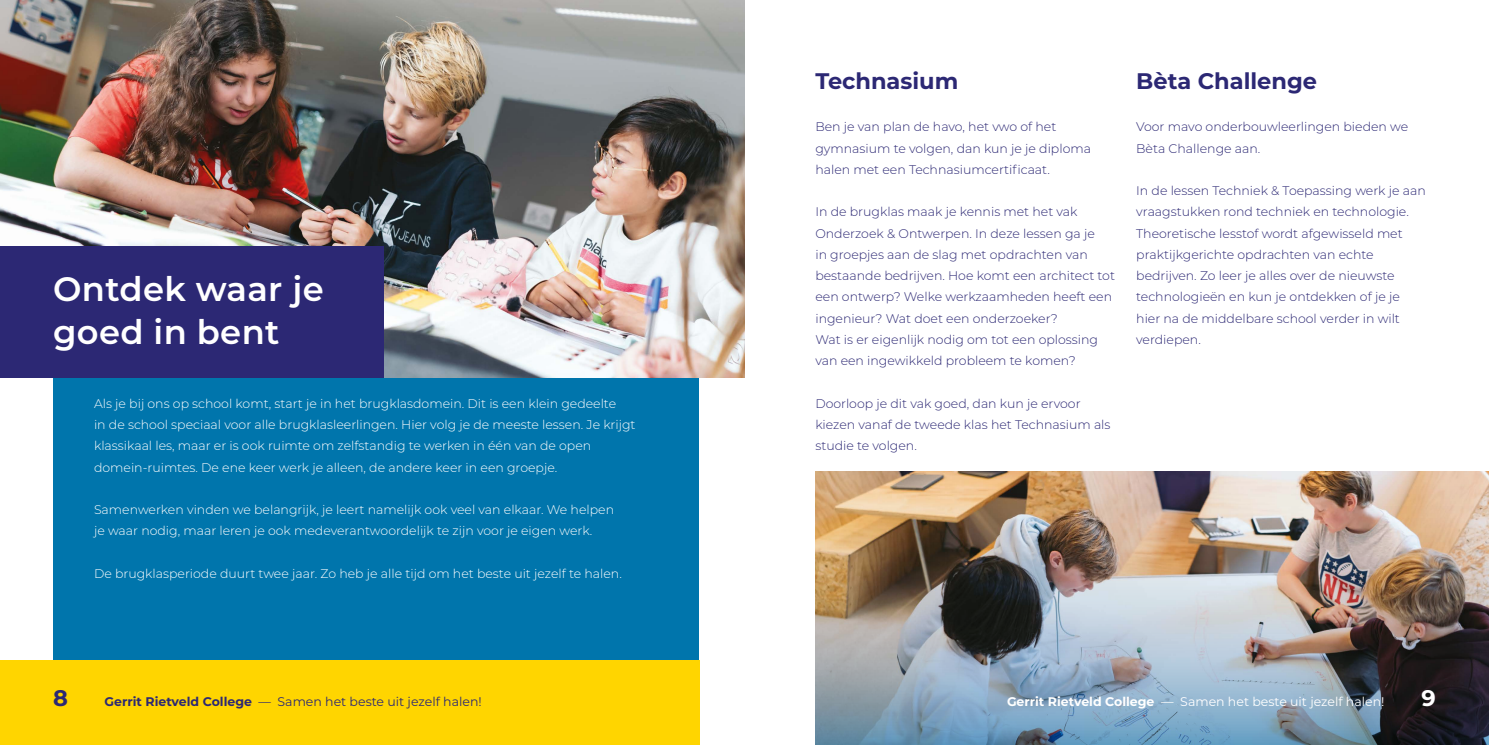
<style>
.page{position:relative;width:1489px;height:745px;background:#fff}
.page>*{position:absolute;margin:0;border:0;box-sizing:border-box;transform-origin:0 0}
.t1{font:600 33.75px/42.5px "Montserrat";letter-spacing:.01em;color:#fff}
.t2{font:700 22.5px "Montserrat";color:#2c2874}
.t3{font:700 22.5px "Montserrat";color:#fff}
.t4{font:300 12.5px/21.2px "Montserrat";color:#2c2874}
.t5{font:300 12.5px/21.2px "Montserrat";color:#fff}
.t6{font:12.5px "Montserrat";color:#2c2874}
.t7{font:12.5px "Montserrat";color:#fff}
.s1{font-weight:700}
</style>
<div class="page">
<img style="left:0;top:0;width:744px;height:378px">
<div style="left:53px;top:378px;width:646px;height:282px;background:#0075ac"></div>
<div style="left:0;top:246px;width:384px;height:132px;background:#2c2874"></div>
<img style="left:815px;top:471px;width:673px;height:14px">
<div style="left:0;top:660px;width:699px;height:84px;background:#ffd500"></div>
<img style="left:815px;top:485px;width:673px;height:259px">
<h1 class="t1" style="left:53px;top:266px;width:272px">Ontdek waar je goed in bent</h1>
<p class="t5" style="left:94px;top:392px;width:543px">Als je bij ons op school komt, start je in het brugklasdomein. Dit is een klein gedeelte<br>in de school speciaal voor alle brugklasleerlingen. Hier volg je de meeste lessen. Je krijgt klassikaal les, maar er is ook ruimte om zelfstandig te werken in één van de open domein-ruimtes. De ene keer werk je alleen, de andere keer in een groepje.</p>
<p class="t5" style="left:94px;top:498px;width:521px">Samenwerken vinden we belangrijk, je leert namelijk ook veel van elkaar. We helpen je waar nodig, maar leren je ook medeverantwoordelijk te zijn voor je eigen werk.</p>
<p class="t5" style="left:94px;top:562px;width:529px">De brugklasperiode duurt twee jaar. Zo heb je alle tijd om het beste uit jezelf te halen.</p>
<h2 class="t2" style="left:815px;top:64px;width:144px">Technasium</h2>
<p class="t4" style="left:815px;top:116px;width:277px">Ben je van plan de havo, het vwo of het gymnasium te volgen, dan kun je je diploma halen met een Technasiumcertificaat.</p>
<p class="t4" style="left:815px;top:201px;width:301px">In de brugklas maak je kennis met het vak Onderzoek &amp; Ontwerpen. In deze lessen ga je<br>in groepjes aan de slag met opdrachten van bestaande bedrijven. Hoe komt een architect tot een ontwerp? Welke werkzaamheden heeft een ingenieur? Wat doet een onderzoeker?<br>Wat is er eigenlijk nodig om tot een oplossing van een ingewikkeld probleem te komen?</p>
<p class="t4" style="left:815px;top:392px;width:296px">Doorloop je dit vak goed, dan kun je ervoor kiezen vanaf de tweede klas het Technasium als studie te volgen.</p>
<h2 class="t2" style="left:1136px;top:64px;width:182px">Bèta Challenge</h2>
<p class="t4" style="left:1136px;top:116px;width:273px">Voor mavo onderbouwleerlingen bieden we<br>Bèta Challenge aan.</p>
<p class="t4" style="left:1136px;top:179px;width:291px">In de lessen Techniek &amp; Toepassing werk je aan vraagstukken rond techniek en technologie.<br>Theoretische lesstof wordt afgewisseld met praktijkgerichte opdrachten van echte bedrijven. Zo leer je alles over de nieuwste technologieën en kun je ontdekken of je je hier na de middelbare school verder in wilt verdiepen.</p>
<h2 class="t2" style="left:53px;top:681px;width:16px">8</h2>
<p class="t6" style="left:104px;top:692px;width:378px"><span class="s1">Gerrit Rietveld College</span> — Samen het beste uit jezelf halen!</p>
<p class="t7" style="left:1006px;top:692px;width:379px"><span class="s1">Gerrit Rietveld College</span> — Samen het beste uit jezelf halen!</p>
<h2 class="t3" style="left:1421px;top:681px;width:16px">9</h2>
</div>
